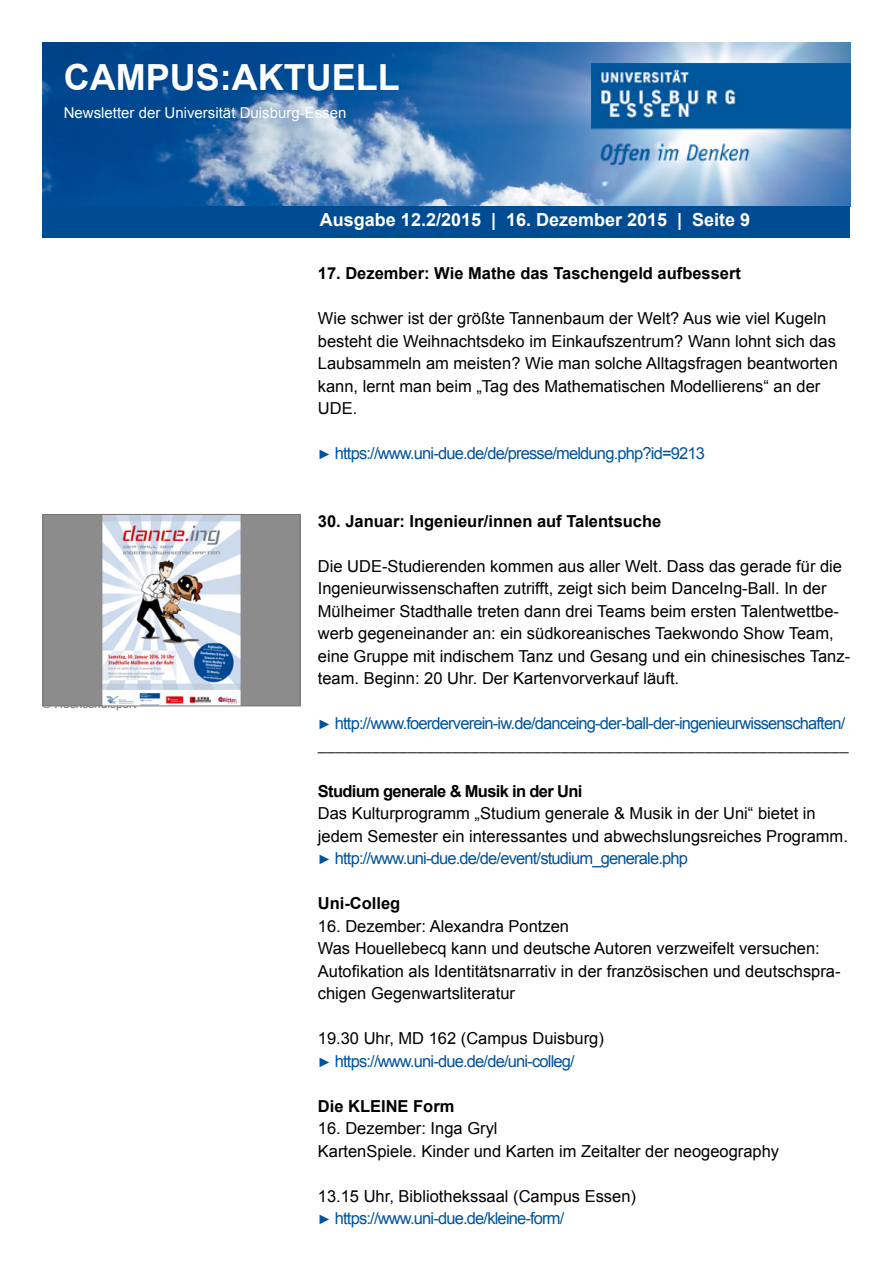
<style>
.page{position:relative;width:893px;height:1263px;background:#fff}
.page>*{position:absolute;margin:0;border:0;box-sizing:border-box;transform-origin:0 0}
.t1{font:700 36px "Arial";color:#fff}
.t2{font:18px "Minion Pro";color:#000}
.t3{font:700 18px "Arial";color:#fff}
.t4{font:16.5px/22.5px "Arial";color:#000}
.t5{font:16.5px "Arial";letter-spacing:-.05em;color:#00539b}
.t6{font:700 16.5px "Arial";color:#000}
.t7{font:16.5px/22.5px "Arial";letter-spacing:-.025em;color:#00539b}
.t8{font:700 16.5px "Arial";letter-spacing:-.04em;color:#000}
.t9{font:15px "Arial";color:#fff}
.t10{font:12px "Arial";letter-spacing:-.005em;color:#767676}
.s1{font-size:13.5px}
.s2{font-size:13.5px;color:#00539b}
.s3{color:#00539b}
.s4{color:#000}
</style>
<div class="page">
<img style="left:43px;top:43px;width:807px;height:163px">
<img style="left:591px;top:64px;width:259px;height:100px">
<div style="left:43px;top:206px;width:807px;height:32px;background:#004c93"></div>
<img style="left:45px;top:516px;width:254px;height:188px">
<div style="left:43px;top:514px;width:258px;height:192px;border:1px solid #767676"></div>
<h1 class="t1" style="left:64px;top:53px;width:337px">CAMPUS:AKTUELL</h1>
<p class="t9" style="left:64px;top:103px;width:284px">Newsletter der Universität Duisburg-Essen</p>
<p class="t10" style="left:43px;top:696px;width:95px">© Hochschulsport</p>
<p class="t3" style="left:320px;top:208px;width:432px">Ausgabe 12.2/2015 | 16. Dezember 2015 | Seite 9</p>
<p class="t6" style="left:318px;top:262px;width:425px">17. Dezember: Wie Mathe das Taschengeld aufbessert</p>
<p class="t4" style="left:318px;top:307px;width:521px">Wie schwer ist der größte Tannenbaum der Welt? Aus wie viel Kugeln besteht die Weihnachtsdeko im Einkaufszentrum? Wann lohnt sich das Laubsammeln am meisten? Wie man solche Alltagsfragen beantworten kann, lernt man beim „Tag des Mathematischen Modellierens“ an der UDE.</p>
<p class="t5" style="left:318px;top:442px;width:389px"><span class="s1">►</span> https://www.uni-due.de/de/presse/meldung.php?id=9213</p>
<p class="t6" style="left:318px;top:510px;width:345px">30. Januar: Ingenieur/innen auf Talentsuche</p>
<p class="t4" style="left:318px;top:555px;width:534px">Die UDE-Studierenden kommen aus aller Welt. Dass das gerade für die Ingenieurwissenschaften zutrifft, zeigt sich beim DanceIng-Ball. In der Mülheimer Stadthalle treten dann drei Teams beim ersten Talentwettbe&shy;werb gegeneinander an: ein südkoreanisches Taekwondo Show Team, eine Gruppe mit indischem Tanz und Gesang und ein chinesisches Tanz&shy;team. Beginn: 20 Uhr. Der Kartenvorverkauf läuft.</p>
<p class="t5" style="left:318px;top:712px;width:529px"><span class="s1">►</span> http://www.foerderverein-iw.de/danceing-der-ball-der-ingenieurwissenschaften/</p>
<p class="t2" style="left:318px;top:733px;width:533px">___________________________________________________________</p>
<p class="t8" style="left:318px;top:780px;width:266px">Studium generale &amp; Musik in der Uni</p>
<p class="t4" style="left:318px;top:802px;width:532px">Das Kulturprogramm „Studium generale &amp; Musik in der Uni“ bietet in jedem Semester ein interessantes und abwechslungsreiches Programm. <span class="s2">►</span> <span class="s3">http://www.uni-due.de/de/event/studium_generale.php</span></p>
<p class="t6" style="left:318px;top:892px;width:84px">Uni-Colleg</p>
<p class="t4" style="left:318px;top:915px;width:524px">16. Dezember: Alexandra Pontzen<br>Was Houellebecq kann und deutsche Autoren verzweifelt versuchen:<br>Autofikation als Identitätsnarrativ in der französischen und deutschspra&shy;chigen Gegenwartsliteratur</p>
<p class="t7" style="left:318px;top:1027px;width:288px"><span class="s4">19.30 Uhr, MD 162 (Campus Duisburg) </span><span class="s1">►</span> https://www.uni-due.de/de/uni-colleg/</p>
<p class="t6" style="left:318px;top:1095px;width:138px">Die KLEINE Form</p>
<p class="t4" style="left:318px;top:1117px;width:463px">16. Dezember: Inga Gryl<br>KartenSpiele. Kinder und Karten im Zeitalter der neogeography</p>
<p class="t4" style="left:318px;top:1185px;width:320px">13.15 Uhr, Bibliothekssaal (Campus Essen) <span class="s2">►</span> <span class="s3">https://www.uni-due.de/kleine-form/</span></p>
</div>
